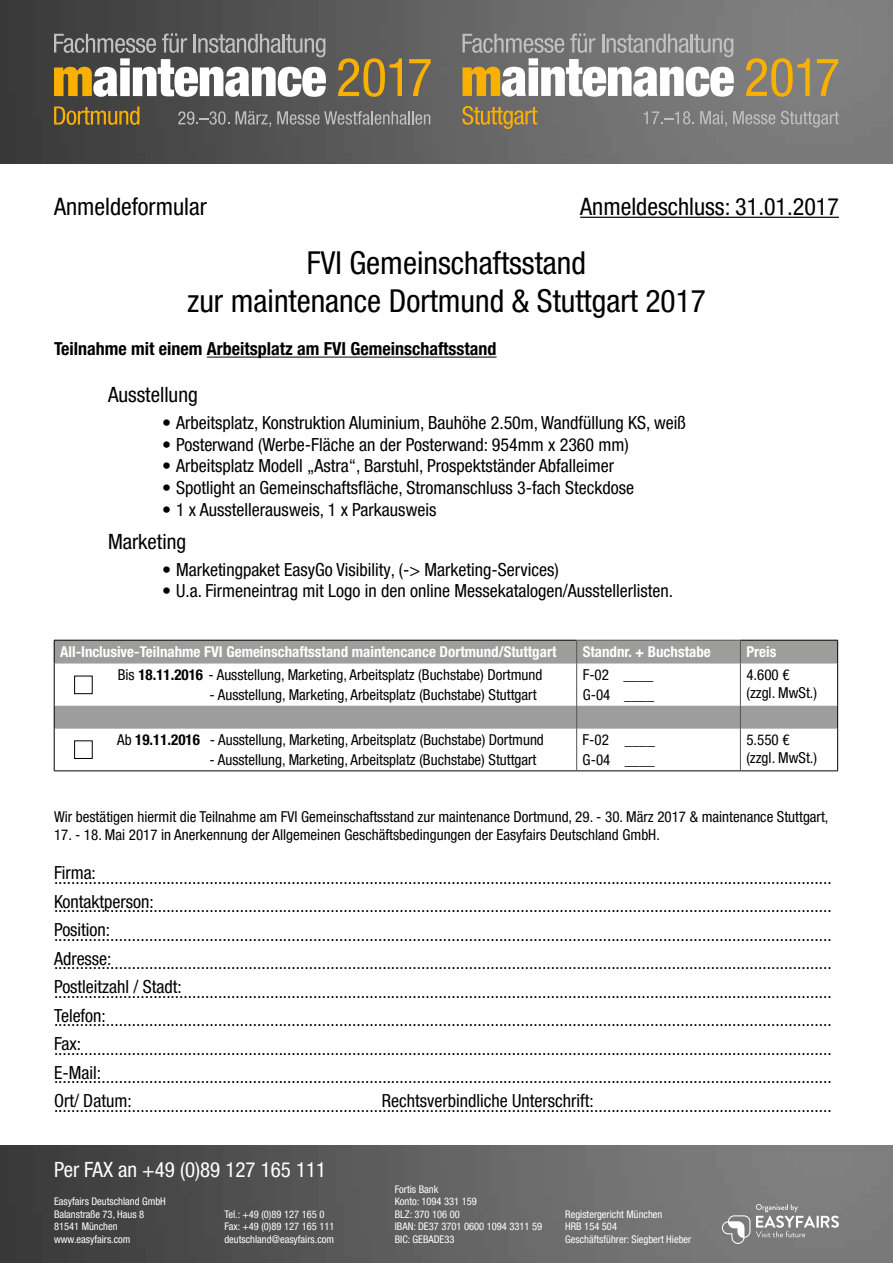
<style>
.page{position:relative;width:893px;height:1263px;background:#fff}
.page>*{position:absolute;margin:0;border:0;box-sizing:border-box;transform-origin:0 0}
.t1{font:condensed 31.5px/37.8px "Helvetica Neue LT Pro";color:#000;text-align:center}
.t2{font:condensed 24px "Helvetica Neue LT Pro";color:#000}
.t3{font:condensed 21px "Helvetica Neue LT Pro";color:#fff}
.t4{font:condensed 21px "Helvetica Neue LT Pro";color:#000}
.t5{font:condensed 18px/24px "Helvetica Neue LT Pro";color:#000}
.t6{font:700 condensed 18px "Helvetica Neue LT Std";color:#000}
.t7{font:condensed 15px/19.5px "Helvetica Neue LT Pro";color:#000}
.t8{font:700 condensed 15px "Helvetica Neue LT Std";color:#fff}
.t9{font:condensed 10.5px/12.6px "Helvetica Neue LT Pro";color:#fff}
.s1{font-family:"Helvetica Neue LT Std";font-stretch:normal}
.s2{font-family:"Helvetica Neue LT Std";font-weight:700}
</style>
<div class="page">
<img style="left:0;top:0;width:893px;height:163px">
<img style="left:0;top:1145px;width:893px;height:118px">
<svg style="left:338px;top:58px;width:64px;height:39px;background:#947a3a"></svg>
<svg style="left:409px;top:59px;width:22px;height:37px"></svg>
<svg style="left:54px;top:33px;width:272px;height:64px"></svg>
<svg style="left:54px;top:106px;width:85px;height:19px;background:#7f662a"></svg>
<svg style="left:178px;top:111px;width:51px;height:14px"></svg>
<svg style="left:236px;top:111px;width:35px;height:16px"></svg>
<svg style="left:277px;top:111px;width:153px;height:14px;background:#7d7d7d"></svg>
<svg style="left:722px;top:1215px;width:28px;height:29px"></svg>
<svg style="left:756px;top:1204px;width:83px;height:33px;background:#979797"></svg>
<hr style="left:580px;top:217px;width:259px;height:1px;background:#000">
<hr style="left:207px;top:357px;width:290px;height:1px;background:#000">
<hr style="left:54px;top:663px;width:1px;height:43px;background:#000">
<hr style="left:837px;top:663px;width:1px;height:43px;background:#000">
<hr style="left:54px;top:729px;width:1px;height:42px;background:#000">
<hr style="left:837px;top:729px;width:1px;height:42px;background:#000">
<hr style="left:54px;top:771px;width:523px;height:1px;background:#000">
<hr style="left:577px;top:771px;width:163px;height:1px;background:#000">
<hr style="left:740px;top:771px;width:98px;height:1px;background:#000">
<div style="left:54px;top:640px;width:784px;height:23px;background:#9d9d9c"></div>
<hr style="left:576px;top:663px;width:1px;height:43px;background:#545454">
<hr style="left:740px;top:663px;width:1px;height:43px;background:#545454">
<div style="left:54px;top:706px;width:784px;height:23px;background:#9d9d9c"></div>
<hr style="left:576px;top:729px;width:1px;height:42px;background:#545454">
<hr style="left:740px;top:729px;width:1px;height:42px;background:#545454">
<div style="left:74px;top:676px;width:18px;height:18px;border:1px solid #000"></div>
<div style="left:74px;top:741px;width:18px;height:18px;border:1px solid #000"></div>
<svg style="left:746px;top:58px;width:64px;height:39px;background:#aa8f50"></svg>
<svg style="left:817px;top:59px;width:21px;height:37px"></svg>
<svg style="left:462px;top:33px;width:272px;height:64px"></svg>
<svg style="left:462px;top:106px;width:75px;height:23px;background:#957e47"></svg>
<svg style="left:644px;top:111px;width:50px;height:13px"></svg>
<svg style="left:700px;top:111px;width:27px;height:16px"></svg>
<svg style="left:733px;top:111px;width:42px;height:13px"></svg>
<svg style="left:781px;top:111px;width:58px;height:17px"></svg>
<h2 class="t2" style="left:54px;top:192px;width:154px">Anmeldeformular</h2>
<h2 class="t2" style="left:580px;top:192px;width:260px">Anmeldeschluss: 31.01.2017</h2>
<h1 class="t1" style="left:187px;top:244px;width:520px">FVI Gemeinschaftsstand<br>zur maintenance Dortmund &amp; Stuttgart 2017</h1>
<p class="t6" style="left:54px;top:338px;width:444px">Teilnahme mit einem Arbeitsplatz am FVI Gemeinschaftsstand</p>
<p class="t4" style="left:108px;top:382px;width:91px">Ausstellung</p>
<p class="t5" style="left:162px;top:410px;width:525px"><span class="s1">•</span> Arbeitsplatz, Konstruktion Aluminium, Bauhöhe 2.50m, Wandfüllung KS, weiß</p>
<p class="t5" style="left:162px;top:432px;width:468px"><span class="s1">•</span> Posterwand (Werbe-Fläche an der Posterwand: 954mm x 2360 mm)</p>
<p class="t5" style="left:162px;top:454px;width:454px"><span class="s1">•</span> Arbeitsplatz Modell „Astra“, Barstuhl, Prospektständer Abfalleimer</p>
<p class="t5" style="left:162px;top:475px;width:474px"><span class="s1">•</span> Spotlight an Gemeinschaftsfläche, Stromanschluss 3-fach Steckdose</p>
<p class="t5" style="left:162px;top:497px;width:276px"><span class="s1">•</span> 1 x Ausstellerausweis, 1 x Parkausweis</p>
<p class="t4" style="left:108px;top:529px;width:80px">Marketing</p>
<p class="t5" style="left:162px;top:557px;width:398px"><span class="s1">•</span> Marketingpaket EasyGo Visibility, (-&gt; Marketing-Services)</p>
<p class="t5" style="left:162px;top:578px;width:513px"><span class="s1">•</span> U.a. Firmeneintrag mit Logo in den online Messekatalogen/Ausstellerlisten.</p>
<p class="t8" style="left:60px;top:642px;width:498px">All-Inclusive-Teilnahme FVI Gemeinschaftsstand maintencance Dortmund/Stuttgart</p>
<p class="t8" style="left:583px;top:642px;width:130px">Standnr. + Buchstabe</p>
<p class="t8" style="left:746px;top:642px;width:31px">Preis</p>
<p class="t7" style="left:118px;top:665px;width:426px">Bis <span class="s2">18.11.2016</span> - Ausstellung, Marketing, Arbeitsplatz (Buchstabe) Dortmund</p>
<p class="t7" style="left:210px;top:684px;width:328px">- Ausstellung, Marketing, Arbeitsplatz (Buchstabe) Stuttgart</p>
<p class="t7" style="left:583px;top:665px;width:73px">F-02 ____<br>G-04 ____</p>
<p class="t7" style="left:746px;top:666px;width:72px;line-height:18px">4.600 € (zzgl. MwSt.)</p>
<p class="t7" style="left:117px;top:730px;width:428px">Ab <span class="s2">19.11.2016</span> - Ausstellung, Marketing, Arbeitsplatz (Buchstabe) Dortmund</p>
<p class="t7" style="left:210px;top:750px;width:328px">- Ausstellung, Marketing, Arbeitsplatz (Buchstabe) Stuttgart</p>
<p class="t7" style="left:583px;top:730px;width:74px">F-02 ____<br>G-04 ____</p>
<p class="t7" style="left:746px;top:731px;width:72px;line-height:18px">5.550 € (zzgl. MwSt.)</p>
<p class="t7" style="left:54px;top:806px;width:776px">Wir bestätigen hiermit die Teilnahme am FVI Gemeinschaftsstand zur maintenance Dortmund, 29. - 30. März 2017 &amp; maintenance Stuttgart,</p>
<p class="t7" style="left:54px;top:824px;width:607px">17. - 18. Mai 2017 in Anerkennung der Allgemeinen Geschäftsbedingungen der Easyfairs Deutschland GmbH.</p>
<p class="t5" style="left:54px;top:860px;width:43px">Firma:</p>
<p class="t5" style="left:54px;top:865px;width:779px">....................................................................................................................................................................................<br>Kontaktperson:</p>
<p class="t5" style="left:54px;top:893px;width:779px">....................................................................................................................................................................................<br>Position:</p>
<p class="t5" style="left:54px;top:922px;width:779px">....................................................................................................................................................................................<br>Adresse:</p>
<p class="t5" style="left:54px;top:950px;width:779px">....................................................................................................................................................................................<br>Postleitzahl / Stadt:</p>
<p class="t5" style="left:54px;top:979px;width:779px">....................................................................................................................................................................................<br>Telefon:</p>
<p class="t5" style="left:54px;top:1007px;width:779px">....................................................................................................................................................................................<br>Fax:</p>
<p class="t5" style="left:54px;top:1036px;width:779px">....................................................................................................................................................................................<br>E-Mail:</p>
<p class="t5" style="left:54px;top:1064px;width:779px">....................................................................................................................................................................................<br>Ort/ Datum:</p>
<p class="t5" style="left:382px;top:1088px;width:213px">Rechtsverbindliche Unterschrift:</p>
<p class="t5" style="left:54px;top:1093px;width:779px">....................................................................................................................................................................................</p>
<p class="t3" style="left:54px;top:1157px;width:274px">Per FAX an +49 (0)89 127 165 111</p>
<p class="t9" style="left:54px;top:1195px;width:113px">Easyfairs Deutschland GmbH<br>Balanstraße 73, Haus 8<br>81541 München www.easyfairs.com</p>
<p class="t9" style="left:224px;top:1207px;width:112px">Tel.: +49 (0)89 127 165 0<br>Fax: +49 (0)89 127 165 111 deutschland@easyfairs.com</p>
<p class="t9" style="left:395px;top:1182px;width:149px">Fortis Bank<br>Konto: 1094 331 159<br>BLZ: 370 106 00<br>IBAN: DE37 3701 0600 1094 3311 59<br>BIC: GEBADE33</p>
<p class="t9" style="left:565px;top:1207px;width:128px">Registergericht München<br>HRB 154 504<br>Geschäftsführer: Siegbert Hieber</p>
</div>
